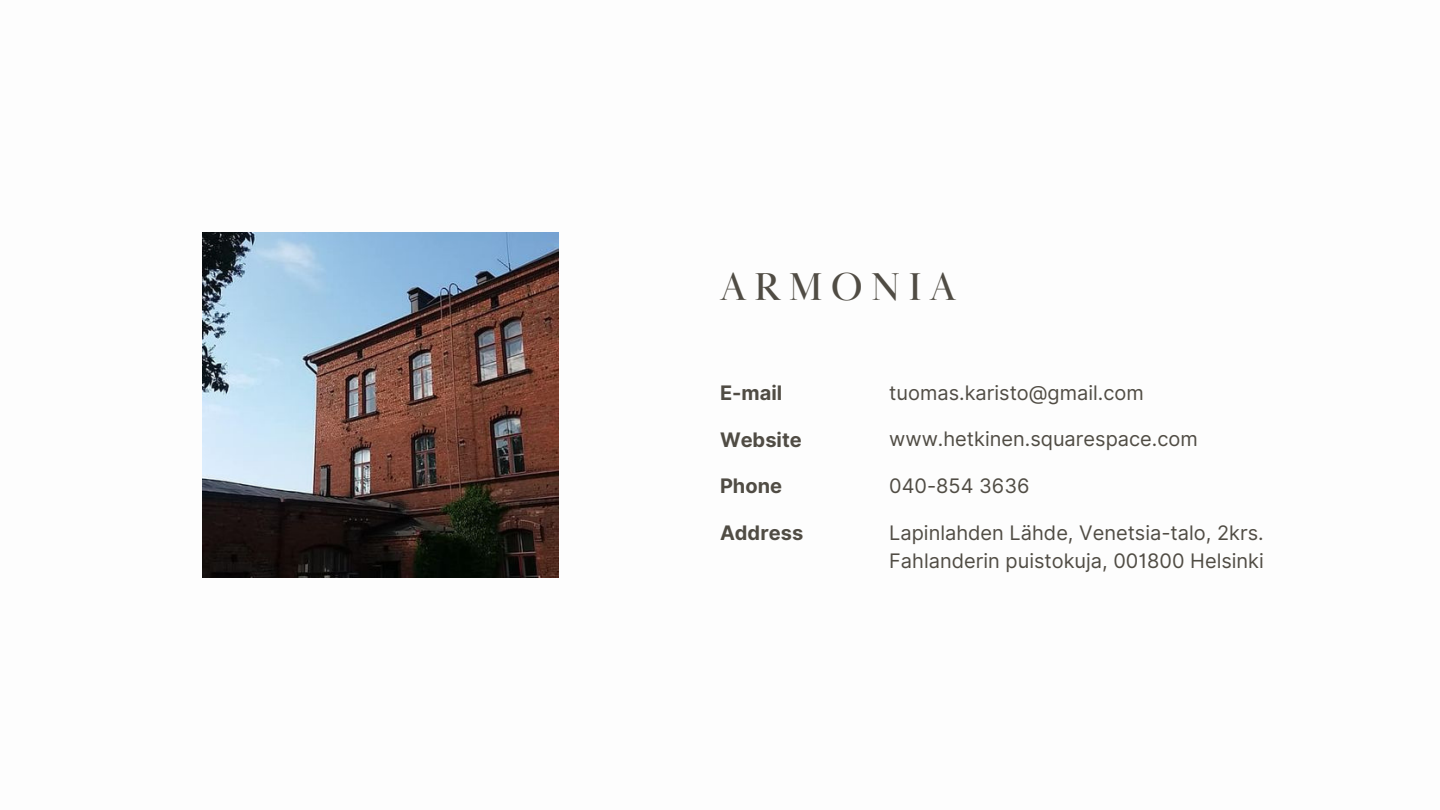
<style>
.page{position:relative;width:1440px;height:810px;background:#fff}
.page>*{position:absolute;margin:0;border:0;box-sizing:border-box;transform-origin:0 0}
.t1{font:40px "Baskerville Display PT";letter-spacing:.2em;color:#504c44}
.t2{font:20px "Inter";color:#504c44}
.t3{font:700 20px "Inter";color:#504c44}
</style>
<div class="page">
<img style="left:203px;top:233px;width:355px;height:344px">
<p class="t1" style="left:720px;top:262px;width:237px">ARMONIA</p>
<h1 class="t3" style="left:720px;top:381px;width:64px">E-mail</h1>
<h2 class="t2" style="left:889px;top:381px;width:256px">tuomas.karisto@gmail.com</h2>
<h2 class="t3" style="left:720px;top:427px;width:83px">Website</h2>
<h2 class="t2" style="left:889px;top:427px;width:310px">www.hetkinen.squarespace.com</h2>
<h2 class="t3" style="left:720px;top:474px;width:64px">Phone</h2>
<p class="t2" style="left:889px;top:474px;width:142px">040-854 3636</p>
<p class="t3" style="left:720px;top:521px;width:85px">Address</p>
<p class="t2" style="left:889px;top:521px;width:376px">Lapinlahden Lähde, Venetsia-talo, 2krs.</p>
<p class="t2" style="left:889px;top:549px;width:376px">Fahlanderin puistokuja, 001800 Helsinki</p>
</div>
